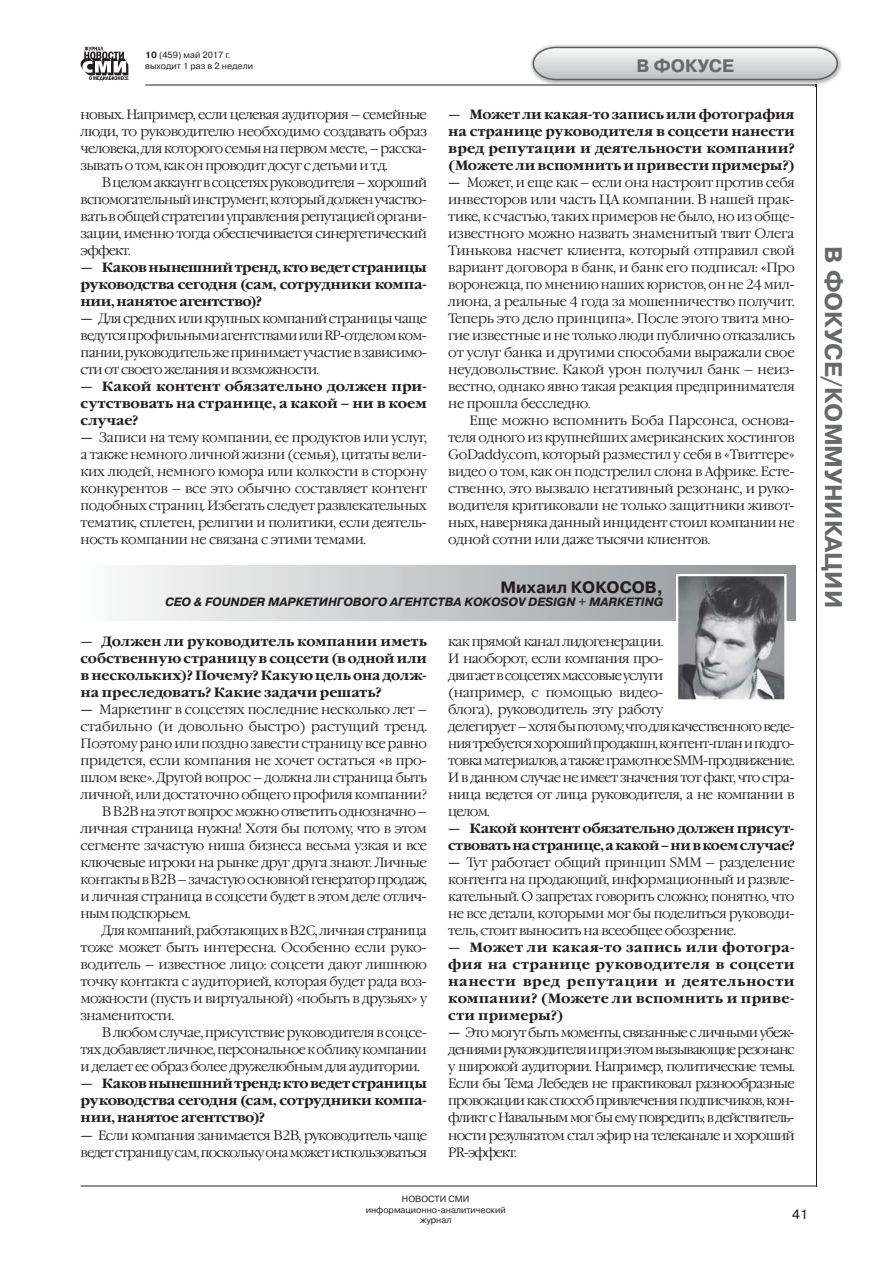
<style>
.page{position:relative;width:893px;height:1263px;background:#fff}
.page>*{position:absolute;margin:0;border:0;box-sizing:border-box;transform-origin:0 0}
.t1{font:700 24px "Pragmatica C";color:#67696b}
.t2{font:700 18px "Pragmatica C";color:#67696b}
.t3{font:700 16.5px "Pragmatica C";color:#231f20}
.t4{font:300 13.5px/17px "Garamond C";letter-spacing:-.04em;color:#231f20;text-align:justify}
.t5{font:700 13.5px/17px "Garamond C";letter-spacing:-.01em;color:#231f20;text-align:justify}
.t6{font:300 13.5px/17px "Garamond C";letter-spacing:-.06em;color:#231f20}
.t7{font:300 13.5px "Garamond C";letter-spacing:-.02em;color:#231f20}
.t8{font:300 13.5px "Garamond C";letter-spacing:-.01em;color:#231f20}
.t9{font:13.5px "Pragmatica C";color:#231f20}
.t10{font:italic 700 12px "Pragmatica C";color:#231f20}
.t11{font:9px/10.8px "Pragmatica C";color:#231f20;text-align:center}
.s1{font-weight:700}
</style>
<div class="page">
<hr style="left:81px;top:1186px;width:735px;height:1px;background:#231f20">
<hr style="left:816px;top:85px;width:1px;height:1101px;background:#231f20">
<img style="left:529px;top:44px;width:313px;height:41px">
<svg style="left:532px;top:46px;width:307px;height:39px;background:#cfcfd0"></svg>
<hr style="left:145px;top:85px;width:672px;height:1px;background:#231f20">
<svg style="left:80px;top:47px;width:49px;height:34px"></svg>
<div style="left:81px;top:565px;width:714px;height:56px;background:linear-gradient(to right,#fcfdfd,#8f9195)"></div>
<img style="left:679px;top:577px;width:104px;height:122px">
<div style="left:676px;top:574px;width:110px;height:128px;border:2px solid #fff"></div>
<p class="t11" style="left:145px;top:50px;width:109px;text-align:left"><span class="s1">10</span> (459) май 2017 г. выходит 1 раз в 2 недели</p>
<h2 class="t2" style="left:636px;top:56px;width:99px">В ФОКУСЕ</h2>
<p class="t4" style="left:81px;top:107px;width:348px">новых. Например, если целевая аудитория – семейные люди, то руководителю необходимо создавать образ человека, для которого семья на первом месте, – расска&shy;зывать о том, как он проводит досуг с детьми и т.д.</p>
<p class="t4" style="left:81px;top:175px;width:348px;text-indent:21px">В целом аккаунт в соцсетях руководителя – хороший вспомогательный инструмент, который должен участво&shy;вать в общей стратегии управления репутацией органи&shy;зации, именно тогда обеспечивается синергетический эффект.</p>
<p class="t5" style="left:81px;top:259px;width:348px">— Каков нынешний тренд, кто ведет страницы руководства сегодня (сам, сотрудники компа&shy;нии, нанятое агентство)?</p>
<p class="t4" style="left:81px;top:311px;width:348px"><span class="s1">—</span> Для средних или крупных компаний страницы чаще ведутся профильными агентствами или RP-отделом ком&shy;пании, руководитель же принимает участие в зависимо&shy;сти от своего желания и возможности.</p>
<p class="t5" style="left:81px;top:378px;width:348px">— Какой контент обязательно должен при&shy;сутствовать на странице, а какой – ни в коем случае?</p>
<p class="t4" style="left:81px;top:430px;width:348px"><span class="s1">—</span> Записи на тему компании, ее продуктов или услуг, а также немного личной жизни (семья), цитаты вели&shy;ких людей, немного юмора или колкости в сторону конкурентов – все это обычно составляет контент подобных страниц. Избегать следует развлекательных тематик, сплетен, религии и политики, если деятель&shy;ность компании не связана с этими темами.</p>
<p class="t5" style="left:448px;top:106px;width:348px">— Может ли какая-то запись или фотография на странице руководителя в соцсети нанести вред репутации и деятельности компании? (Можете ли вспомнить и привести примеры?)</p>
<p class="t4" style="left:448px;top:175px;width:348px"><span class="s1">—</span> Может, и еще как – если она настроит против себя инвесторов или часть ЦА компании. В нашей прак&shy;тике, к счастью, таких примеров не было, но из обще&shy;известного можно назвать знаменитый твит Олега Тинькова насчет клиента, который отправил свой вариант договора в банк, и банк его подписал: «Про воронежца, по мнению наших юристов, он не 24 мил&shy;лиона, а реальные 4 года за мошенничество получит.<br>Теперь это дело принципа». После этого твита мно&shy;гие известные и не только люди публично отказались от услуг банка и другими способами выражали свое не удовольствие. Какой урон получил банк – неиз&shy;вестно, однако явно такая реакция предпринимателя не прошла бесследно.</p>
<p class="t4" style="left:448px;top:413px;width:348px;text-indent:21px">Еще можно вспомнить Боба Парсонса, основа&shy;теля одного из крупнейших американских хостингов GoDaddy.com, который разместил у себя в «Твиттере» видео о том, как он подстрелил слона в Африке. Есте&shy;ственно, это вызвало негативный резонанс, и руко&shy;водителя критиковали не только защитники живот&shy;ных, наверняка данный инцидент стоил компании не одной сотни или даже тысячи клиентов.</p>
<p class="t3" style="left:500px;top:578px;width:164px">Михаил КОКОСОВ,</p>
<p class="t10" style="left:165px;top:598px;width:500px">CEO &amp; FOUNDER МАРКЕТИНГОВОГО АГЕНТСТВА KOKOSOV DESIGN + MARKETING</p>
<p class="t5" style="left:81px;top:634px;width:348px">— Должен ли руководитель компании иметь собственную страницу в соцсети (в одной или в нескольких)? Почему? Какую цель она долж&shy;на преследовать? Какие задачи решать?</p>
<p class="t4" style="left:81px;top:702px;width:348px"><span class="s1">—</span> Маркетинг в соцсетях последние несколько лет –</p>
<p class="t8" style="left:81px;top:721px;width:348px">стабильно (и довольно быстро) растущий тренд.</p>
<p class="t4" style="left:81px;top:736px;width:348px">Поэтому рано или поздно завести страницу все равно</p>
<p class="t7" style="left:81px;top:755px;width:348px">придется, если компания не хочет остаться «в про-</p>
<p class="t4" style="left:81px;top:770px;width:348px">шлом веке». Другой вопрос – должна ли страница быть</p>
<p class="t4" style="left:81px;top:787px;width:348px">личной, или достаточно общего профиля компании?</p>
<p class="t4" style="left:102px;top:804px;width:327px">В B2B на этот вопрос можно ответить однозначно –</p>
<p class="t4" style="left:81px;top:821px;width:348px">личная страница нужна! Хотя бы потому, что в этом</p>
<p class="t4" style="left:81px;top:838px;width:348px">сегменте зачастую ниша бизнеса весьма узкая и все</p>
<p class="t4" style="left:81px;top:855px;width:348px">ключевые игроки на рынке друг друга знают. Личные</p>
<p class="t4" style="left:81px;top:872px;width:348px">контакты в B2B – зачастую основной генератор продаж,</p>
<p class="t4" style="left:81px;top:889px;width:348px">и личная страница в соцсети будет в этом деле отлич-</p>
<p class="t4" style="left:81px;top:906px;width:112px">ным подспорьем.</p>
<p class="t4" style="left:102px;top:923px;width:327px">Для компаний, работающих в B2C, личная страница</p>
<p class="t4" style="left:81px;top:940px;width:348px">тоже может быть интересна. Особенно если руко-</p>
<p class="t4" style="left:81px;top:957px;width:348px">водитель – известное лицо: соцсети дают лишнюю</p>
<p class="t4" style="left:81px;top:974px;width:348px">точку контакта с аудиторией, которая будет рада воз-</p>
<p class="t4" style="left:81px;top:991px;width:348px">можности (пусть и виртуальной) «побыть в друзьях» у</p>
<p class="t4" style="left:81px;top:1008px;width:95px">знаменитости.</p>
<p class="t4" style="left:102px;top:1025px;width:327px">В любом случае, присутствие руководителя в соцсе-</p>
<p class="t4" style="left:81px;top:1042px;width:348px">тях добавляет личное, персональное к облику компании</p>
<p class="t4" style="left:81px;top:1059px;width:341px">и делает ее образ более дружелюбным для аудитории.</p>
<p class="t5" style="left:81px;top:1076px;width:348px">— Каков нынешний тренд: кто ведет страницы руководства сегодня (сам, сотрудники компа&shy;нии, нанятое агентство)?</p>
<p class="t6" style="left:81px;top:1127px;width:348px"><span class="s1">—</span> Если компания занимается B2B, руководитель чаще ведет страницу сам, поскольку она может использоваться</p>
<p class="t6" style="left:448px;top:634px;width:348px">как прямой канал лидогенерации.<br>И наоборот, если компания про-<br>двигает в соцсетях массовые услуги<br>(например, с помощью видео-<br>блога), руководитель эту работу<br>делегирует – хотя бы потому, что для качественного веде&shy;ния требуется хороший продакшн, контент-план и подго&shy;товка материалов, а также грамотное SMM-продвижение.<br>И в данном случае не имеет значения тот факт, что стра&shy;ница ведется от лица руководителя, а не компании в целом.</p>
<p class="t5" style="left:448px;top:821px;width:348px">— Какой контент обязательно должен присут&shy;ствовать на странице, а какой – ни в коем случае?</p>
<p class="t4" style="left:448px;top:855px;width:348px"><span class="s1">—</span> Тут работает общий принцип SMM – разделение контента на продающий, информационный и развле&shy;кательный. О запретах говорить сложно; понятно, что не все детали, которыми мог бы поделиться руководи&shy;тель, стоит выносить на всеобщее обозрение.</p>
<p class="t5" style="left:448px;top:940px;width:348px">— Может ли какая-то запись или фотогра&shy;фия на странице руководителя в соцсети нанести вред репутации и деятельности компании? (Можете ли вспомнить и приве&shy;сти примеры?)</p>
<p class="t4" style="left:448px;top:1025px;width:348px"><span class="s1">—</span> Это могут быть моменты, связанные с личными убеж&shy;дениями руководителя и при этом вызывающие резонанс у широкой аудитории. Например, политические темы.<br>Если бы Тема Лебедев не практиковал разнообразные провокации как способ привлечения подписчиков, кон&shy;фликт с Навальным мог бы ему повредить; в действитель&shy;ности результатом стал эфир на телеканале и хороший PR-эффект.</p>
<p class="t11" style="left:366px;top:1193px;width:141px">НОВОСТИ СМИ информационно-аналитический журнал</p>
<p class="t9" style="left:792px;top:1207px;width:17px">41</p>
<h1 class="t1" style="left:846px;top:246px;width:363px;rotate:90deg">В ФОКУСЕ/КОММУНИКАЦИИ</h1>
</div>
